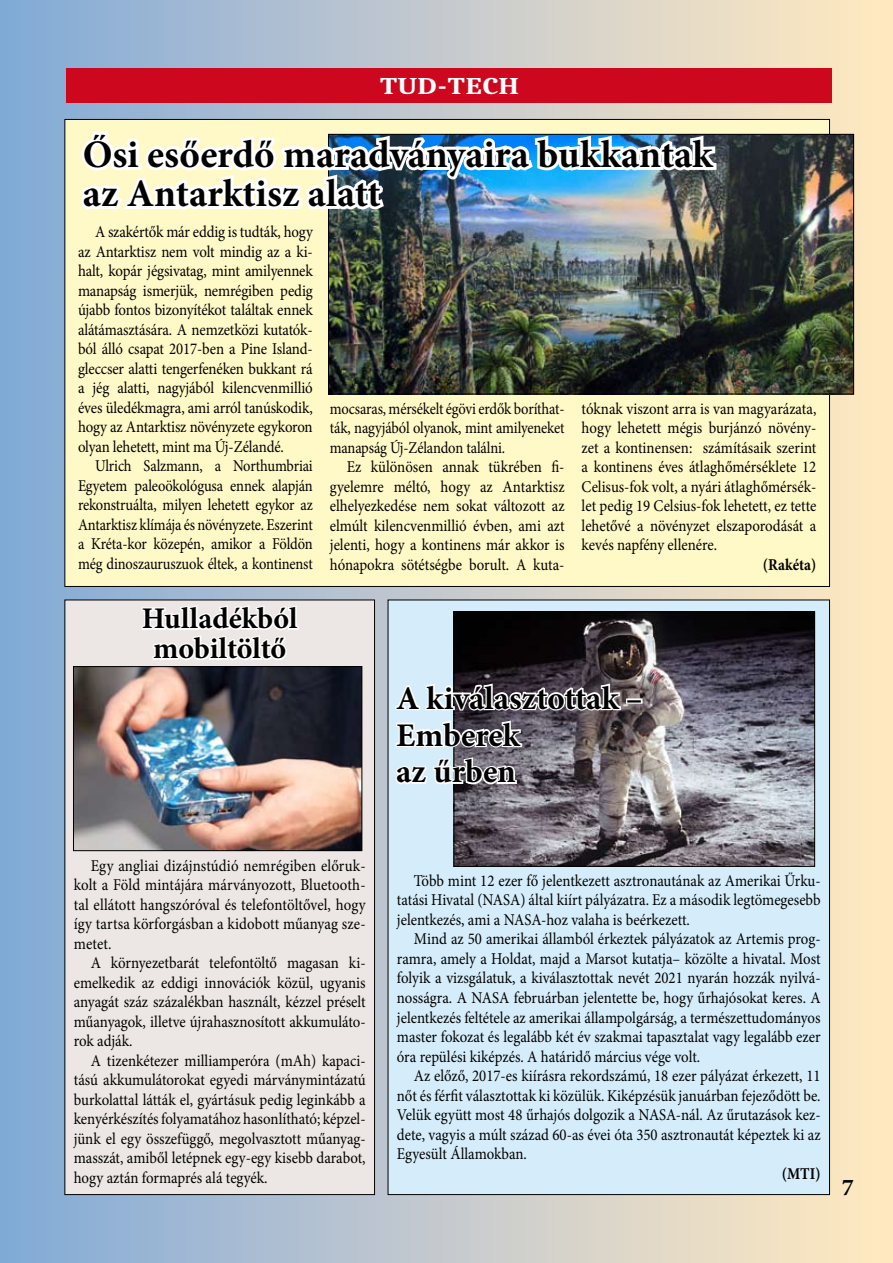
<style>
.page{position:relative;width:893px;height:1263px;background:#fff}
.page>*{position:absolute;margin:0;border:0;box-sizing:border-box;transform-origin:0 0}
.t1{font:700 39px/39px "Minion Pro";color:#000}
.t2{font:700 33px/36.9px "Minion Pro";color:#000}
.t3{font:700 30px/30px "Minion Pro";letter-spacing:-.005em;color:#000;text-align:center}
.t4{font:700 24px "Caladea";color:#fff;scale:1.2 1}
.t5{font:16.5px/19.5px "Minion Pro";letter-spacing:-.005em;color:#000;text-align:justify;scale:.9 1}
.t6{font:16.5px/19.5px "Minion Pro";letter-spacing:-.005em;color:#000;text-align:justify;scale:.88 1}
.t7{font:700 16.5px "Minion Pro";color:#000;scale:.9 1}
</style>
<div class="page">
<div style="left:0;top:0;width:893px;height:1263px;background:linear-gradient(to right,#81a4d2,#fee3bc)"></div>
<div style="left:67px;top:68px;width:765px;height:34px;background:#cc071e"></div>
<div style="left:65px;top:119px;width:764px;height:467px;background:#fff9c7"></div>
<div style="left:65px;top:600px;width:310px;height:594px;background:#ece7e4"></div>
<svg style="left:141px;top:605px;width:158px;height:55px"></svg>
<div style="left:388px;top:600px;width:441px;height:594px;background:#d5edfa"></div>
<img style="left:330px;top:136px;width:522px;height:256px">
<img style="left:81px;top:131px;width:639px;height:81px">
<img style="left:75px;top:668px;width:285px;height:181px">
<div style="left:73px;top:666px;width:289px;height:185px;border:1px solid #000"></div>
<img style="left:456px;top:613px;width:357px;height:252px">
<div style="left:454px;top:611px;width:361px;height:256px;border:1px solid #000"></div>
<svg style="left:395px;top:681px;width:227px;height:31px;background:#aeaeb4"></svg>
<div style="left:626px;top:698px;width:17px;height:6px;border:3px solid #fff"></div>
<svg style="left:395px;top:718px;width:128px;height:31px"></svg>
<svg style="left:395px;top:755px;width:123px;height:31px"></svg>
<svg style="left:843px;top:1180px;width:11px;height:15px"></svg>
<h3 class="t4" style="left:379px;top:72px;width:118px">TUD-TECH</h3>
<h1 class="t1" style="left:83px;top:134px;width:631px">Ősi esőerdő maradványaira bukkantak az Antarktisz alatt</h1>
<p class="t5" style="left:78px;top:222px;width:262px;text-indent:17px">A szakértők már eddig is tudták, hogy az Antarktisz nem volt mindig az a ki&shy;halt, kopár jégsivatag, mint amilyennek manapság ismerjük, nemrégiben pedig újabb fontos bizonyítékot találtak ennek alátámasztására. A nemzetközi kutatók&shy;ból álló csapat 2017-ben a Pine Island&shy;gleccser alatti tengerfenéken bukkant rá a jég alatti, nagyjából kilencvenmillió éves üledékmagra, ami arról tanúskodik, hogy az Antarktisz növényzete egykoron olyan lehetett, mint ma Új-Zélandé.</p>
<p class="t6" style="left:78px;top:456px;width:268px;text-indent:17px">Ulrich Salzmann, a Northumbriai Egyetem paleoökológusa ennek alapján rekonstruálta, milyen lehetett egykor az Antarktisz klímája és növényzete. Eszerint a Kréta-kor közepén, amikor a Földön még dinoszauruszuok éltek, a kontinenst</p>
<h3 class="t3" style="left:142px;top:603px;width:157px">Hulladékból mobiltöltő</h3>
<p class="t6" style="left:330px;top:399px;width:268px">mocsaras, mérsékelt égövi erdők boríthat&shy;ták, nagyjából olyanok, mint amilyeneket manapság Új-Zélandon találni.</p>
<p class="t5" style="left:330px;top:457px;width:262px;text-indent:17px">Ez különösen annak tükrében fi&shy;gyelemre méltó, hogy az Antarktisz elhelyezkedése nem sokat változott az elmúlt kilencvenmillió évben, ami azt jelenti, hogy a kontinens már akkor is hónapokra sötétségbe borult. A kuta-</p>
<p class="t5" style="left:582px;top:399px;width:262px">tóknak viszont arra is van magyarázata, hogy lehetett mégis burjánzó növény&shy;zet a kontinensen: számításaik szerint a kontinens éves átlaghőmérséklete 12<br>Celisus-fok volt, a nyári átlaghőmérsék&shy;let pedig 19 Celsius-fok lehetett, ez tette lehetővé a növényzet elszaporodását a kevés napfény ellenére.</p>
<p class="t7" style="left:763px;top:553px;width:61px">(Rakéta)</p>
<h2 class="t2" style="left:396px;top:679px;width:248px">A kiválasztottak –<br>Emberek<br>az űrben</h2>
<p class="t5" style="left:74px;top:856px;width:326px;text-indent:17px">Egy angliai dizájnstúdió nemrégiben előruk&shy;kolt a Föld mintájára márványozott, Bluetooth&shy;tal ellátott hangszóróval és telefontöltővel, hogy így tartsa körforgásban a kidobott műanyag sze&shy;metet.</p>
<p class="t5" style="left:74px;top:953px;width:326px;text-indent:17px">A környezetbarát telefontöltő magasan ki&shy;emelkedik az eddigi innovációk közül, ugyanis anyagát száz százalékban használt, kézzel préselt műanyagok, illetve újrahasznosított akkumuláto&shy;rok adják.</p>
<p class="t5" style="left:74px;top:1051px;width:326px;text-indent:17px">A tizenkétezer milliamperóra (mAh) kapaci&shy;tású akkumulátorokat egyedi márványmintázatú burkolattal látták el, gyártásuk pedig leginkább a kenyérkészítés folyamatához hasonlítható; képzel&shy;jünk el egy összefüggő, megolvasztott műanyag&shy;masszát, amiből letépnek egy-egy kisebb darabot, hogy aztán formaprés alá tegyék.</p>
<p class="t5" style="left:397px;top:871px;width:472px;text-indent:17px">Több mint 12 ezer fő jelentkezett asztronautának az Amerikai Űrku&shy;tatási Hivatal (NASA) által kiírt pályázatra. Ez a második legtömegesebb jelentkezés, ami a NASA-hoz valaha is beérkezett.</p>
<p class="t5" style="left:397px;top:929px;width:472px;text-indent:17px">Mind az 50 amerikai államból érkeztek pályázatok az Artemis prog&shy;ramra, amely a Holdat, majd a Marsot kutatja– közölte a hivatal. Most folyik a vizsgálatuk, a kiválasztottak nevét 2021 nyarán hozzák nyilvá&shy;nosságra. A NASA februárban jelentette be, hogy űrhajósokat keres. A jelentkezés feltétele az amerikai állampolgárság, a természettudományos master fokozat és legalább két év szakmai tapasztalat vagy legalább ezer óra repülési kiképzés. A határidő március vége volt.</p>
<p class="t5" style="left:397px;top:1066px;width:472px;text-indent:17px">Az előző, 2017-es kiírásra rekordszámú, 18 ezer pályázat érkezett, 11 nőt és férfit választottak ki közülük. Kiképzésük januárban fejeződött be.<br>Velük együtt most 48 űrhajós dolgozik a NASA-nál. Az űrutazások kez&shy;dete, vagyis a múlt század 60-as évei óta 350 asztronautát képeztek ki az Egyesült Államokban.</p>
<p class="t7" style="left:782px;top:1161px;width:45px">(MTI)</p>
</div>
